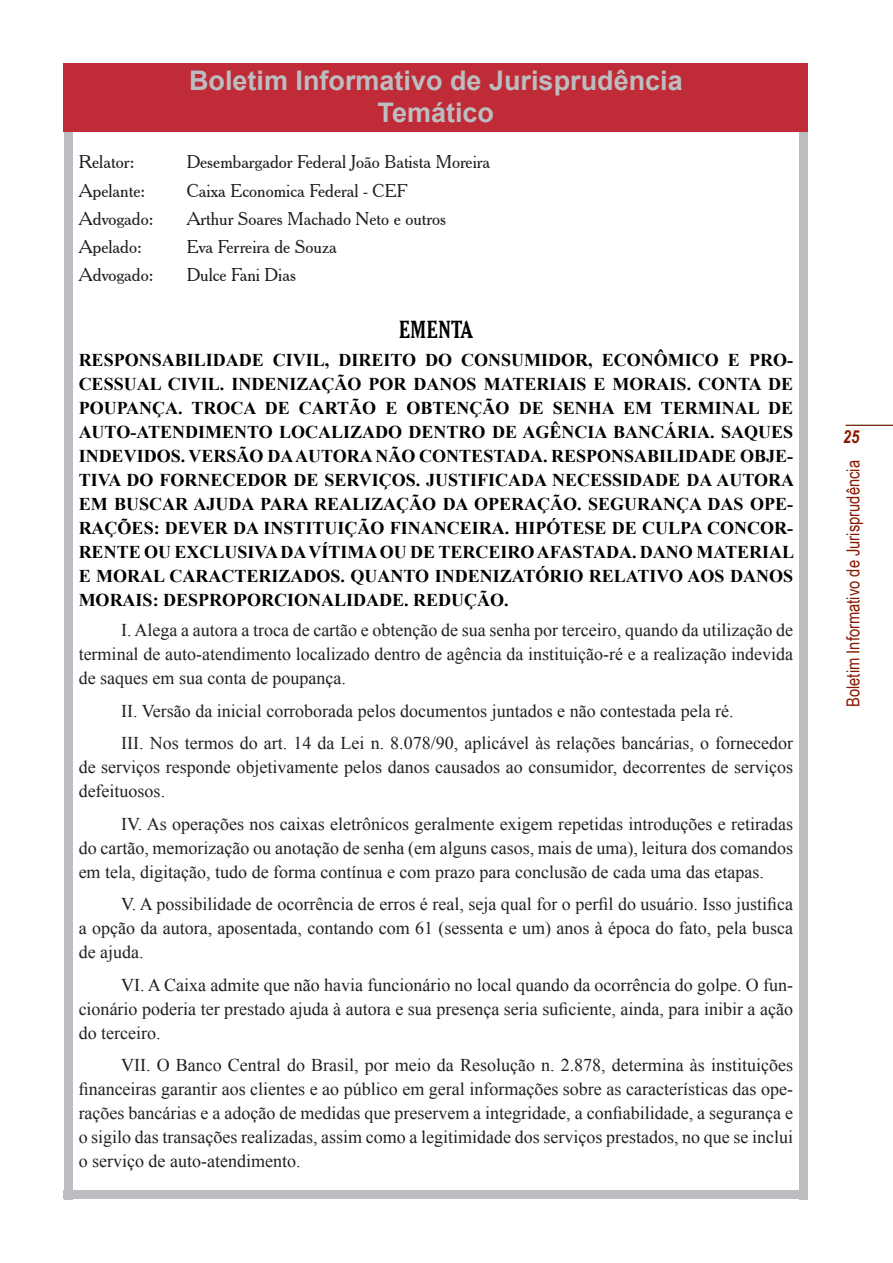
<style>
.page{position:relative;width:893px;height:1263px;background:#fff}
.page>*{position:absolute;margin:0;border:0;box-sizing:border-box;transform-origin:0 0}
.t1{font:700 27px/32.4px "Arial";color:#bcbdc0;text-align:center}
.t2{font:700 condensed 24px "Cheltenham BT";color:#000}
.t3{font:18px/24px "Times New Roman";color:#231f20;text-align:justify}
.t4{font:700 18px/24px "Times New Roman";color:#000;text-align:justify}
.t5{font:18px "Cheltenham BT";color:#231f20}
.t6{font:18px "Arial Narrow";color:#891a02}
.t7{font:italic 700 18px "Arial Narrow";color:#891a02}
</style>
<div class="page">
<hr style="left:846px;top:425px;width:47px;height:1px;background:#891a02">
<div style="left:64px;top:64px;width:744px;height:68px;background:#bf2b37"></div>
<div style="left:64px;top:132px;width:8px;height:1067px;background:#bcbdc0"></div>
<div style="left:799px;top:132px;width:9px;height:1067px;background:#bcbdc0"></div>
<div style="left:64px;top:1191px;width:744px;height:8px;background:#bcbdc0"></div>
<h1 class="t1" style="left:189px;top:65px;width:495px">Boletim Informativo de Jurisprudência<br>Temático</h1>
<p class="t5" style="left:79px;top:151px;width:58px">Relator:</p>
<p class="t5" style="left:187px;top:151px;width:305px">Desembargador Federal João Batista Moreira</p>
<p class="t5" style="left:79px;top:179px;width:68px">Apelante:</p>
<p class="t5" style="left:187px;top:179px;width:222px">Caixa Economica Federal - CEF</p>
<p class="t5" style="left:79px;top:208px;width:76px">Advogado:</p>
<p class="t5" style="left:187px;top:208px;width:261px">Arthur Soares Machado Neto e outros</p>
<p class="t5" style="left:79px;top:236px;width:65px">Apelado:</p>
<p class="t5" style="left:187px;top:236px;width:152px">Eva Ferreira de Souza</p>
<p class="t5" style="left:79px;top:264px;width:76px">Advogado:</p>
<p class="t5" style="left:187px;top:264px;width:111px">Dulce Fani Dias</p>
<h2 class="t2" style="left:399px;top:314px;width:76px">EMENTA</h2>
<p class="t4" style="left:79px;top:347px;width:717px">RESPONSABILIDADE CIVIL, DIREITO DO CONSUMIDOR, ECONÔMICO E PRO-CESSUAL CIVIL. INDENIZAÇÃO POR DANOS MATERIAIS E MORAIS. CONTA DE POUPANÇA. TROCA DE CARTÃO E OBTENÇÃO DE SENHA EM TERMINAL DE AUTO-ATENDIMENTO LOCALIZADO DENTRO DE AGÊNCIA BANCÁRIA. SAQUES INDEVIDOS. VERSÃO DA AUTORA NÃO CONTESTADA. RESPONSABILIDADE OBJE-TIVA DO FORNECEDOR DE SERVIÇOS. JUSTIFICADA NECESSIDADE DA AUTORA EM BUSCAR AJUDA PARA REALIZAÇÃO DA OPERAÇÃO. SEGURANÇA DAS OPE-RAÇÕES: DEVER DA INSTITUIÇÃO FINANCEIRA. HIPÓTESE DE CULPA CONCOR-RENTE OU EXCLUSIVA DA VÍTIMA OU DE TERCEIRO AFASTADA. DANO MATERIAL E MORAL CARACTERIZADOS. QUANTO INDENIZATÓRIO RELATIVO AOS DANOS MORAIS: DESPROPORCIONALIDADE. REDUÇÃO.</p>
<p class="t3" style="left:79px;top:618px;width:716px;text-indent:43px">I. Alega a autora a troca de cartão e obtenção de sua senha por terceiro, quando da utilização de terminal de auto-atendimento localizado dentro de agência da instituição-ré e a realização indevida de saques em sua conta de poupança.</p>
<p class="t3" style="left:121px;top:694px;width:673px;line-height:32.5px">II. Versão da inicial corroborada pelos documentos juntados e não contestada pela ré.<br>III. Nos termos do art. 14 da Lei n. 8.078/90, aplicável às relações bancárias, o fornecedor</p>
<p class="t3" style="left:79px;top:755px;width:716px">de serviços responde objetivamente pelos danos causados ao consumidor, decorrentes de serviços defeituosos.</p>
<p class="t3" style="left:79px;top:811px;width:716px;text-indent:43px">IV. As operações nos caixas eletrônicos geralmente exigem repetidas introduções e retiradas do cartão, memorização ou anotação de senha (em alguns casos, mais de uma), leitura dos comandos em tela, digitação, tudo de forma contínua e com prazo para conclusão de cada uma das etapas.</p>
<p class="t3" style="left:79px;top:892px;width:716px;text-indent:43px">V. A possibilidade de ocorrência de erros é real, seja qual for o perfil do usuário. Isso justifica a opção da autora, aposentada, contando com 61 (sessenta e um) anos à época do fato, pela busca de ajuda.</p>
<p class="t3" style="left:79px;top:972px;width:716px;text-indent:43px">VI. A Caixa admite que não havia funcionário no local quando da ocorrência do golpe. O fun&shy;cionário poderia ter prestado ajuda à autora e sua presença seria suficiente, ainda, para inibir a ação do terceiro.</p>
<p class="t3" style="left:79px;top:1053px;width:716px;text-indent:43px">VII. O Banco Central do Brasil, por meio da Resolução n. 2.878, determina às instituições financeiras garantir aos clientes e ao público em geral informações sobre as características das ope&shy;rações bancárias e a adoção de medidas que preservem a integridade, a confiabilidade, a segurança e o sigilo das transações realizadas, assim como a legitimidade dos serviços prestados, no que se inclui o serviço de auto-atendimento.</p>
<p class="t7" style="left:843px;top:423px;width:18px">25</p>
<p class="t6" style="left:840px;top:707px;width:248px;rotate:-90deg">Boletim Informativo de Jurisprudência</p>
</div>
